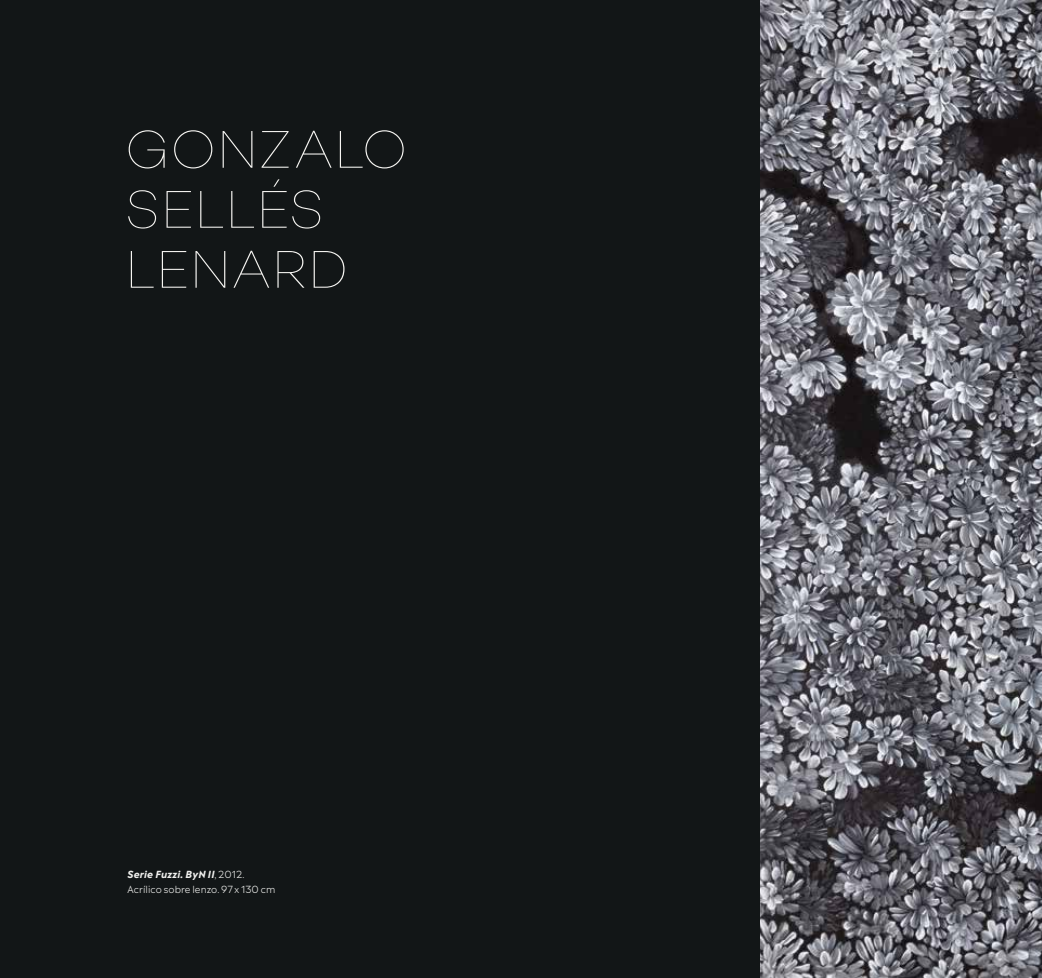
<style>
.page{position:relative;width:1042px;height:978px;background:#121617}
.page>*{position:absolute;margin:0;border:0;box-sizing:border-box;transform-origin:0 0}
.t1{font:100 54px/60px "Campton";letter-spacing:-.005em;color:#f6f5f2}
.t2{font:300 9.75px/15px "Madera";letter-spacing:.005em;color:#f0f0ee}
.t3{font:8.7px "Madera";color:#575756}
.s1{font-weight:700;font-style:italic}
</style>
<div class="page">
<img style="left:760px;top:0;width:282px;height:978px">
<h1 class="t1" style="left:125px;top:119px;width:285px">GONZALO<br>SELLÉS<br>LENARD</h1>
<p class="t2" style="left:128px;top:866px;width:149px"><span class="s1">Serie Fuzzi. ByN II</span>, 2012.<br>Acrílico sobre lenzo. 97 x 130 cm</p>
<p class="t3" style="left:901px;top:882px;width:14px">26</p>
</div>
